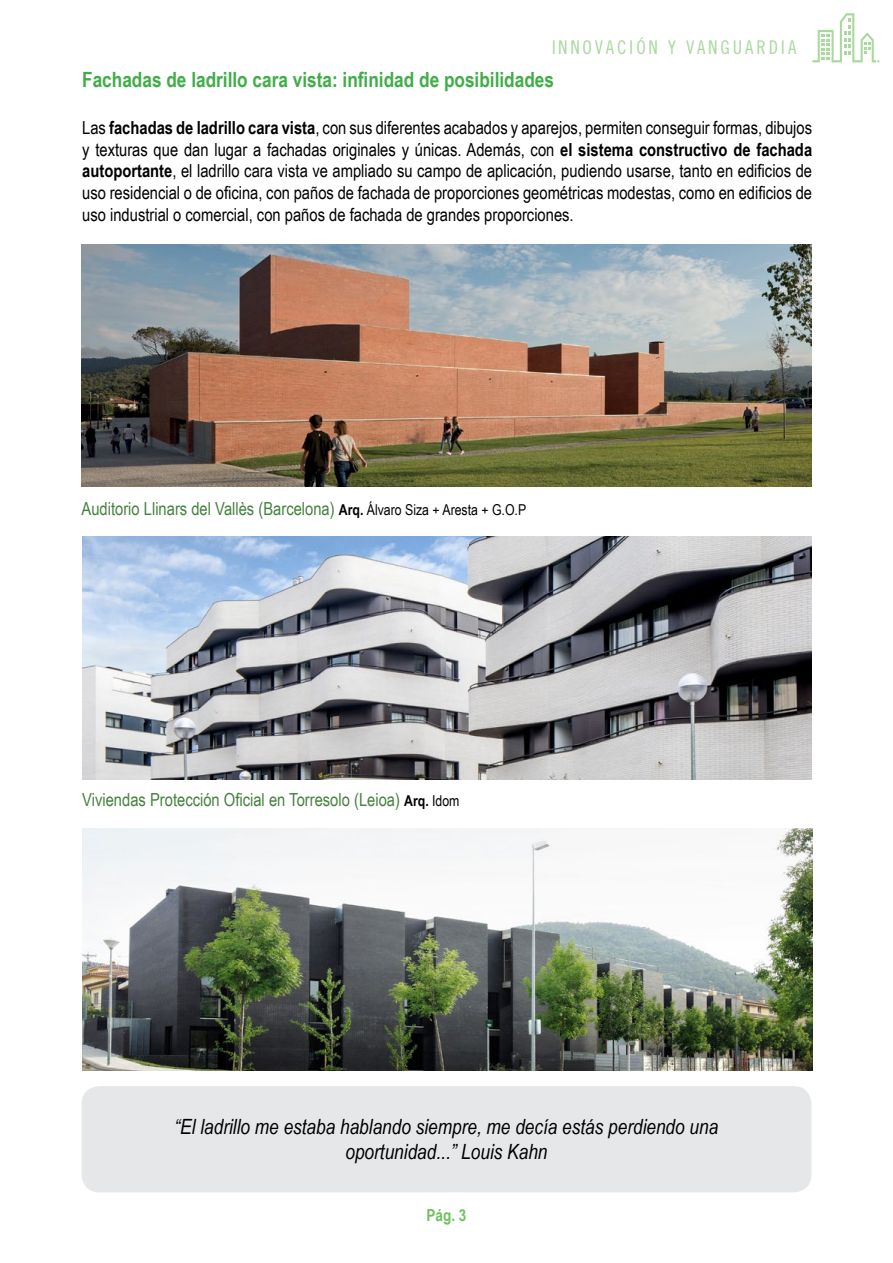
<style>
.page{position:relative;width:893px;height:1263px;background:#fff}
.page>*{position:absolute;margin:0;border:0;box-sizing:border-box;transform-origin:0 0}
.t1{font:italic 21px/25.2px "Arial Narrow";color:#000;text-align:center}
.t2{font:700 21px "Arial Narrow";color:#41ad49}
.t3{font:18.9px "Trade Gothic LT Std Cn 18";letter-spacing:.15em;color:#6ec05d}
.t4{font:18px/21.6px "Arial Narrow";color:#000;text-align:justify}
.t5{font:18px "Arial Narrow";color:#44813d}
.t6{font:700 16.5px "Arial Narrow";color:#6ec05d}
.s1{font-weight:700}
.s2{font-weight:700;font-size:15px;color:#000}
.s3{font-size:15px;color:#000}
</style>
<div class="page">
<svg style="left:812px;top:13px;width:67px;height:49px"></svg>
<img style="left:81px;top:244px;width:730px;height:243px">
<img style="left:82px;top:537px;width:729px;height:242px">
<img style="left:82px;top:828px;width:730px;height:243px">
<div style="left:81px;top:1086px;width:730px;height:106px;background:#e6e7e8;border-radius:18px"></div>
<p class="t3" style="left:551px;top:36px;width:247px">INNOVACIÓN Y VANGUARDIA</p>
<p class="t2" style="left:82px;top:64px;width:473px">Fachadas de ladrillo cara vista: infinidad de posibilidades</p>
<p class="t4" style="left:82px;top:116px;width:731px">Las <span class="s1">fachadas de ladrillo cara vista</span>, con sus diferentes acabados y aparejos, permiten conseguir formas, dibujos y texturas que dan lugar a fachadas originales y únicas. Además, con <span class="s1">el sistema constructivo de fachada autoportante</span>, el ladrillo cara vista ve ampliado su campo de aplicación, pudiendo usarse, tanto en edificios de uso residencial o de oficina, con paños de fachada de proporciones geométricas modestas, como en edificios de uso industrial o comercial, con paños de fachada de grandes proporciones.</p>
<p class="t5" style="left:81px;top:495px;width:446px">Auditorio Llinars del Vallès (Barcelona) <span class="s2">Arq.</span> <span class="s3">Álvaro Siza + Aresta + G.O.P</span></p>
<p class="t5" style="left:82px;top:786px;width:379px">Viviendas Protección Oficial en Torresolo (Leioa) <span class="s2">Arq.</span> <span class="s3">Idom</span></p>
<p class="t1" style="left:175px;top:1114px;width:545px">“El ladrillo me estaba hablando siempre, me decía estás perdiendo una oportunidad...” Louis Kahn</p>
<p class="t6" style="left:427px;top:1203px;width:41px">Pág. 3</p>
</div>
